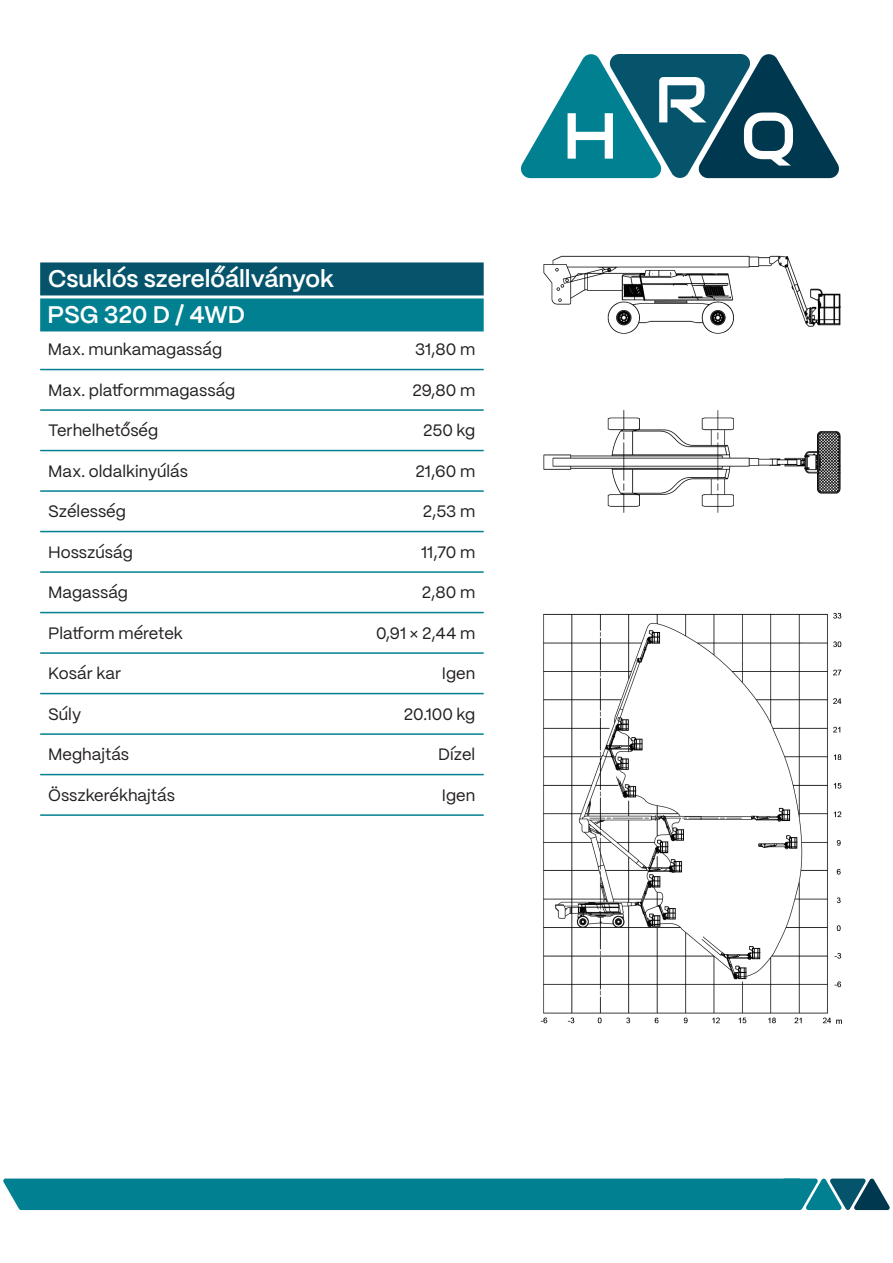
<style>
.page{position:relative;width:893px;height:1263px;background:#fff}
.page>*{position:absolute;margin:0;border:0;box-sizing:border-box;transform-origin:0 0}
.t1{font:64.8px "Audiowide";color:#fff}
.t2{font:600 24px "PP Mori";color:#fff}
.t3{font:16.5px "PP Mori";color:#231f20}
</style>
<div class="page">
<svg style="left:521px;top:54px;width:318px;height:125px"></svg>
<img style="left:540px;top:255px;width:302px;height:769px">
<div style="left:40px;top:262px;width:444px;height:33px;background:#05546b"></div>
<div style="left:40px;top:298px;width:444px;height:33px;background:#008091"></div>
<hr style="left:40px;top:369px;width:444px;height:1px;background:#008091">
<hr style="left:40px;top:409px;width:444px;height:2px;background:#008091">
<hr style="left:40px;top:450px;width:444px;height:1px;background:#008091">
<hr style="left:40px;top:490px;width:444px;height:2px;background:#008091">
<hr style="left:40px;top:531px;width:444px;height:1px;background:#008091">
<hr style="left:40px;top:571px;width:444px;height:2px;background:#008091">
<hr style="left:40px;top:612px;width:444px;height:1px;background:#008091">
<hr style="left:40px;top:652px;width:444px;height:2px;background:#008091">
<hr style="left:40px;top:693px;width:444px;height:1px;background:#008091">
<hr style="left:40px;top:733px;width:444px;height:2px;background:#008091">
<hr style="left:40px;top:774px;width:444px;height:1px;background:#008091">
<hr style="left:40px;top:814px;width:444px;height:2px;background:#008091">
<svg style="left:3px;top:1178px;width:887px;height:32px;background:#0b8393"></svg>
<p class="t2" style="left:48px;top:258px;width:287px">Csuklós szerelőállványok</p>
<p class="t2" style="left:48px;top:294px;width:199px">PSG 320 D / 4WD</p>
<p class="t3" style="left:48px;top:335px;width:176px">Max. munkamagasság</p>
<p class="t3" style="left:48px;top:376px;width:189px">Max. platformmagasság</p>
<p class="t3" style="left:48px;top:416px;width:112px">Terhelhetőség</p>
<p class="t3" style="left:48px;top:457px;width:141px">Max. oldalkinyúlás</p>
<p class="t3" style="left:48px;top:497px;width:79px">Szélesség</p>
<p class="t3" style="left:48px;top:538px;width:86px">Hosszúság</p>
<p class="t3" style="left:48px;top:578px;width:81px">Magasság</p>
<p class="t3" style="left:48px;top:619px;width:136px">Platform méretek</p>
<p class="t3" style="left:48px;top:659px;width:75px">Kosár kar</p>
<p class="t3" style="left:48px;top:700px;width:34px">Súly</p>
<p class="t3" style="left:48px;top:740px;width:82px">Meghajtás</p>
<p class="t3" style="left:48px;top:781px;width:128px">Összkerékhajtás</p>
<p class="t3" style="left:415px;top:335px;width:62px">31,80 m</p>
<p class="t3" style="left:413px;top:376px;width:64px">29,80 m</p>
<p class="t3" style="left:423px;top:416px;width:54px">250 kg</p>
<p class="t3" style="left:415px;top:457px;width:61px">21,60 m</p>
<p class="t3" style="left:423px;top:497px;width:54px">2,53 m</p>
<p class="t3" style="left:421px;top:538px;width:56px">11,70 m</p>
<p class="t3" style="left:422px;top:578px;width:55px">2,80 m</p>
<p class="t3" style="left:376px;top:619px;width:101px">0,91 × 2,44 m</p>
<p class="t3" style="left:442px;top:659px;width:35px">Igen</p>
<p class="t3" style="left:404px;top:700px;width:73px">20.100 kg</p>
<p class="t3" style="left:438px;top:740px;width:39px">Dízel</p>
<p class="t3" style="left:442px;top:781px;width:35px">Igen</p>
<h1 class="t1" style="left:563px;top:94px;width:57px">H</h1>
<h1 class="t1" style="left:654px;top:58px;width:55px">R</h1>
<h1 class="t1" style="left:741px;top:94px;width:57px">Q</h1>
</div>
